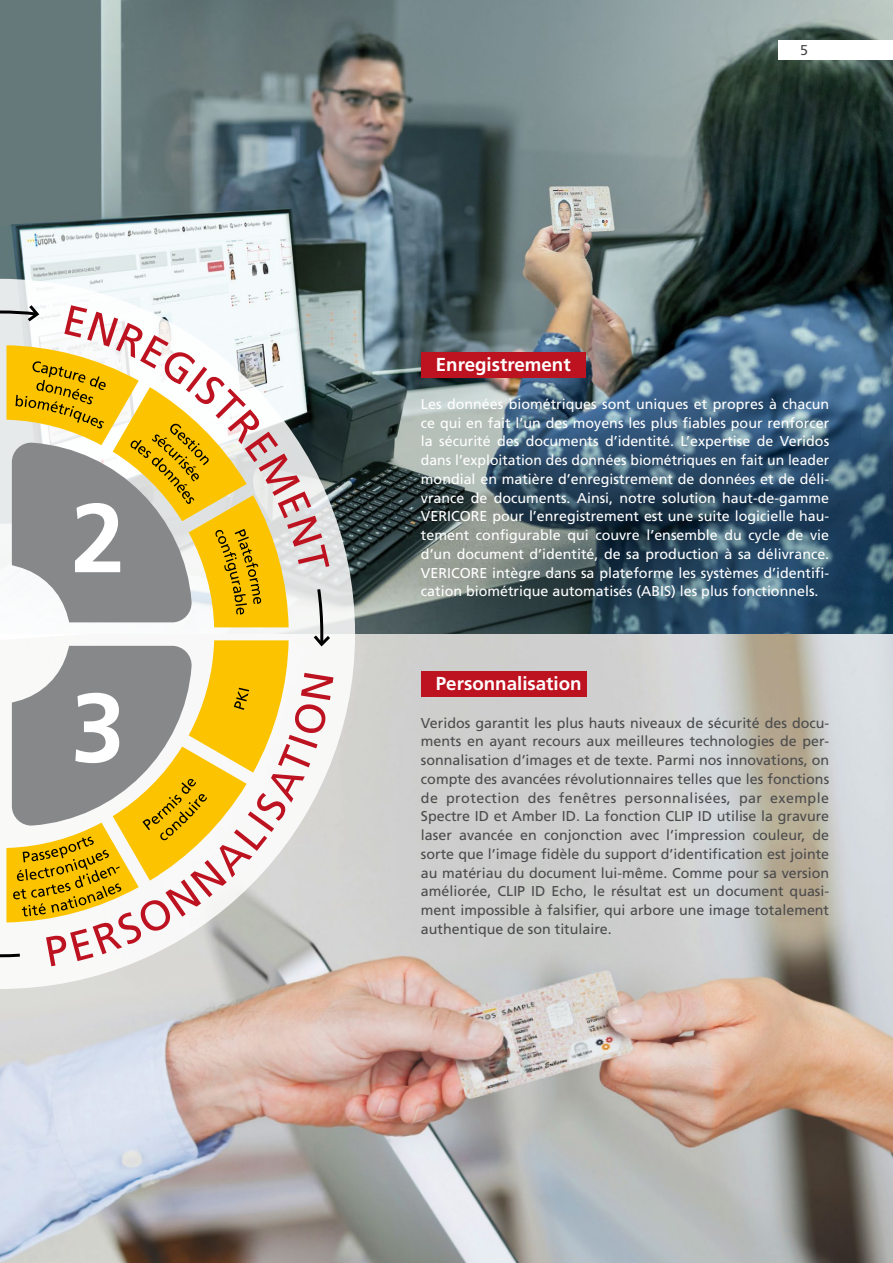
<style>
.page{position:relative;width:893px;height:1263px;background:#fff}
.page>*{position:absolute;margin:0;border:0;box-sizing:border-box;transform-origin:0 0}
.t1{font:700 97.5px "Frutiger";color:#fff}
.t2{font:700 18.75px "Frutiger";color:#fff}
.t3{font:14.25px/18.8px "Frutiger";color:#4b4b4d;text-align:justify}
.t4{font:14.25px/18.8px "Frutiger";color:#fff;text-align:justify}
</style>
<div class="page">
<img style="left:0;top:0;width:893px;height:1263px">
<svg style="left:0;top:279px;width:355px;height:710px"></svg>
<div style="left:421px;top:671px;width:166px;height:26px;background:#bd1220"></div>
<div style="left:421px;top:353px;width:165px;height:25px;background:#bd1220"></div>
<div style="left:778px;top:40px;width:115px;height:20px;background:#fff"></div>
<svg style="left:4px;top:345px;width:285px;height:577px"></svg>
<svg style="left:46px;top:673px;width:287px;height:293px"></svg>
<svg style="left:64px;top:305px;width:265px;height:262px"></svg>
<svg style="left:311px;top:586px;width:22px;height:63px"></svg>
<svg style="left:0;top:302px;width:41px;height:25px"></svg>
<svg style="left:0;top:943px;width:23px;height:16px"></svg>
<h1 class="t1" style="left:71px;top:481px;width:56px">2</h1>
<h1 class="t1" style="left:71px;top:671px;width:56px">3</h1>
<p class="t3" style="left:800px;top:41px;width:9px">5</p>
<h2 class="t2" style="left:436px;top:354px;width:136px">Enregistrement</h2>
<p class="t4" style="left:421px;top:395px;width:410px">Les données biométriques sont uniques et propres à chacun ce qui en fait l’un des moyens les plus fiables pour renforcer la sécurité des documents d’identité. L’expertise de Veridos dans l’exploitation des données biométriques en fait un leader mondial en matière d’enregistrement de données et de déli&shy;vrance de documents. Ainsi, notre solution haut-de-gamme VERICORE pour l’enregistrement est une suite logicielle hau&shy;tement configurable qui couvre l’ensemble du cycle de vie d’un document d’identité, de sa production à sa délivrance.<br>VERICORE intègre dans sa plateforme les systèmes d’identifi&shy;cation biométrique automatisés (ABIS) les plus fonctionnels.</p>
<h2 class="t2" style="left:436px;top:673px;width:147px">Personnalisation</h2>
<p class="t3" style="left:421px;top:713px;width:410px">Veridos garantit les plus hauts niveaux de sécurité des docu&shy;ments en ayant recours aux meilleures technologies de per&shy;sonnalisation d’images et de texte. Parmi nos innovations, on compte des avancées révolutionnaires telles que les fonctions de protection des fenêtres personnalisées, par exemple Spectre ID et Amber ID. La fonction CLIP ID utilise la gravure laser avancée en conjonction avec l’impression couleur, de sorte que l’image fidèle du support d’identification est jointe au matériau du document lui-même. Comme pour sa version améliorée, CLIP ID Echo, le résultat est un document quasi&shy;ment impossible à falsifier, qui arbore une image totalement authentique de son titulaire.</p>
</div>
